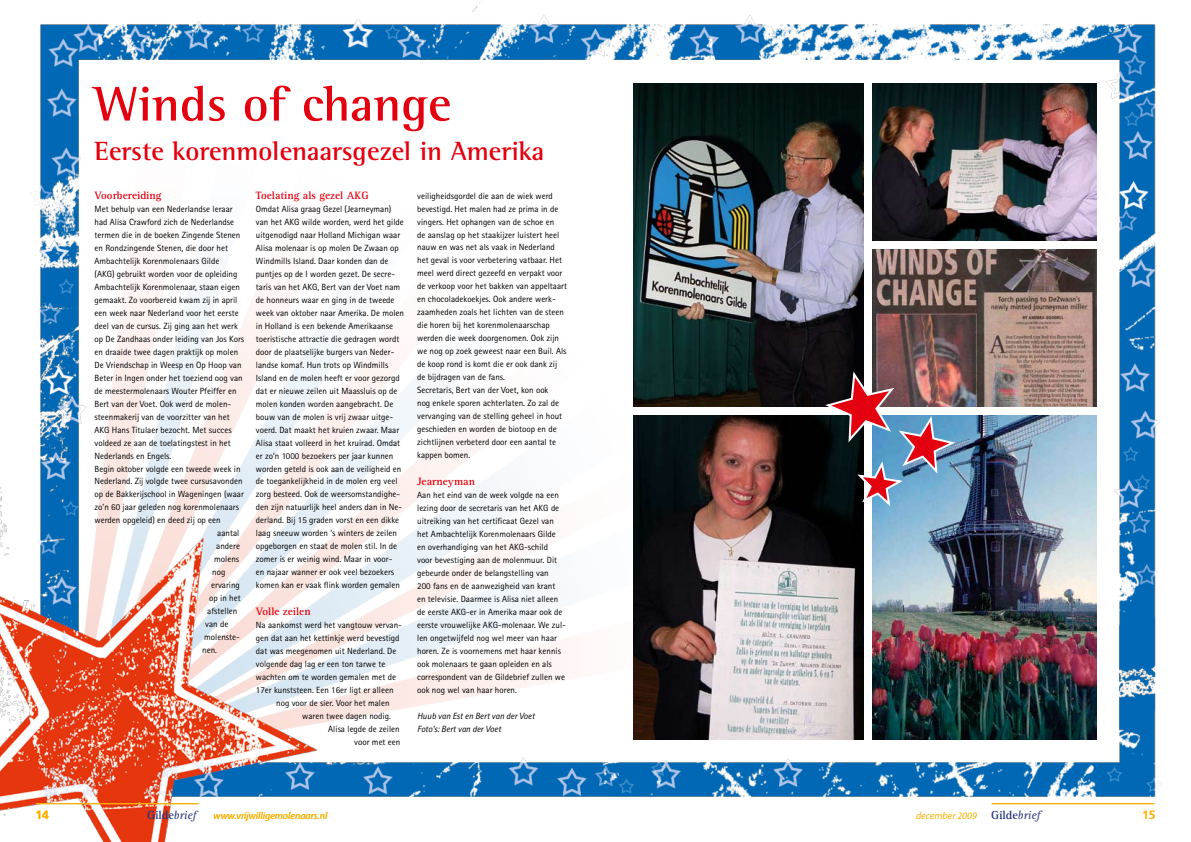
<style>
.page{position:relative;width:1191px;height:842px;background:#fff}
.page>*{position:absolute;margin:0;border:0;box-sizing:border-box;transform-origin:0 0}
.t1{font:700 50px "Rotis Semi Serif";color:#e3000f}
.t2{font:700 27px "Rotis Semi Serif";color:#e3000f}
.t3{font:700 12px "Rotis Serif";color:#253482}
.t4{font:700 12px "Frutiger";color:#f9b000}
.t5{font:700 11px "Rotis Serif";color:#e3000f}
.t6{font:italic 10px "Myriad";color:#f9b000}
.t7{font:9px/13px "Rotis Sans Serif";color:#000}
.t8{font:italic 9px/13px "Rotis Sans Serif";color:#000}
.s1{font-weight:400;font-style:italic}
.s2{font-family:"Rotis Serif";font-weight:700;font-style:normal;font-size:12px;color:#253482}
.s3{font-family:"Rotis Serif";font-size:12px;color:#253482}
</style>
<div class="page">
<img style="left:0;top:2px;width:1162px;height:840px">
<img style="left:634px;top:83px;width:229px;height:323px">
<img style="left:634px;top:416px;width:229px;height:323px">
<img style="left:872px;top:83px;width:224px;height:157px">
<img style="left:872px;top:249px;width:224px;height:158px">
<img style="left:872px;top:416px;width:224px;height:323px">
<hr style="left:36px;top:803px;width:162px;height:1px;background:#f9b000">
<hr style="left:991px;top:803px;width:163px;height:1px;background:#f9b000">
<img style="left:822px;top:371px;width:136px;height:138px">
<h1 class="t1" style="left:94px;top:74px;width:358px">Winds of change</h1>
<h2 class="t2" style="left:94px;top:135px;width:451px">Eerste korenmolenaarsgezel in Amerika</h2>
<p class="t5" style="left:94px;top:188px;width:69px">Voorbereiding</p>
<p class="t7" style="left:94px;top:202px;width:140px">Met behulp van een Nederlandse leraar</p>
<p class="t7" style="left:94px;top:215px;width:141px">had Alisa Crawford zich de Nederlandse</p>
<p class="t7" style="left:94px;top:228px;width:147px">termen die in de boeken Zingende Stenen</p>
<p class="t7" style="left:94px;top:241px;width:135px">en Rondzingende Stenen, die door het</p>
<p class="t7" style="left:94px;top:254px;width:126px">Ambachtelijk Korenmolenaars Gilde</p>
<p class="t7" style="left:94px;top:267px;width:144px">(AKG) gebruikt worden voor de opleiding</p>
<p class="t7" style="left:94px;top:280px;width:147px">Ambachtelijk Korenmolenaar, staan eigen</p>
<p class="t7" style="left:94px;top:293px;width:144px">gemaakt. Zo voorbereid kwam zij in april</p>
<p class="t7" style="left:94px;top:306px;width:146px">een week naar Nederland voor het eerste</p>
<p class="t7" style="left:94px;top:319px;width:145px">deel van de cursus. Zij ging aan het werk</p>
<p class="t7" style="left:94px;top:332px;width:151px">op De Zandhaas onder leiding van Jos Kors</p>
<p class="t7" style="left:94px;top:345px;width:145px">en draaide twee dagen praktijk op molen</p>
<p class="t7" style="left:94px;top:358px;width:148px">De Vriendschap in Weesp en Op Hoop van</p>
<p class="t7" style="left:94px;top:371px;width:150px">Beter in Ingen onder het toeziend oog van</p>
<p class="t7" style="left:94px;top:384px;width:143px">de meestermolenaars Wouter Pfeiffer en</p>
<p class="t7" style="left:94px;top:397px;width:138px">Bert van der Voet. Ook werd de molen-</p>
<p class="t7" style="left:94px;top:410px;width:137px">steenmakerij van de voorzitter van het</p>
<p class="t7" style="left:94px;top:423px;width:139px">AKG Hans Titulaer bezocht. Met succes</p>
<p class="t7" style="left:94px;top:436px;width:138px">voldeed ze aan de toelatingstest in het</p>
<p class="t7" style="left:94px;top:449px;width:78px">Nederlands en Engels.</p>
<p class="t7" style="left:94px;top:462px;width:148px">Begin oktober volgde een tweede week in</p>
<p class="t7" style="left:94px;top:475px;width:149px">Nederland. Zij volgde twee cursusavonden</p>
<p class="t7" style="left:94px;top:488px;width:151px">op de Bakkerijschool in Wageningen (waar</p>
<p class="t7" style="left:94px;top:501px;width:146px">zo’n 60 jaar geleden nog korenmolenaars</p>
<p class="t7" style="left:94px;top:514px;width:128px">werden opgeleid) en deed zij op een</p>
<p class="t7" style="left:217px;top:527px;width:24px">aantal</p>
<p class="t7" style="left:216px;top:540px;width:25px">andere</p>
<p class="t7" style="left:214px;top:553px;width:26px">molens</p>
<p class="t7" style="left:212px;top:566px;width:15px">nog</p>
<p class="t7" style="left:211px;top:579px;width:30px">ervaring</p>
<p class="t7" style="left:209px;top:592px;width:33px">op in het</p>
<p class="t7" style="left:207px;top:605px;width:32px">afstellen</p>
<p class="t7" style="left:205px;top:618px;width:25px">van de</p>
<p class="t7" style="left:204px;top:631px;width:37px">molenste-</p>
<p class="t7" style="left:202px;top:644px;width:16px">nen.</p>
<p class="t5" style="left:256px;top:188px;width:114px">Toelating als gezel AKG</p>
<p class="t7" style="left:256px;top:202px;width:150px">Omdat Alisa graag Gezel (Jearneyman) van het AKG wilde worden, werd het gilde uitgenodigd naar Holland Michigan waar Alisa molenaar is op molen De Zwaan op Windmills Island. Daar konden dan de puntjes op de I worden gezet. De secre&shy;taris van het AKG, Bert van der Voet nam de honneurs waar en ging in de tweede week van oktober naar Amerika. De molen in Holland is een bekende Amerikaanse toeristische attractie die gedragen wordt door de plaatselijke burgers van Neder&shy;landse komaf. Hun trots op Windmills Island en de molen heeft er voor gezorgd dat er nieuwe zeilen uit Maassluis op de molen konden worden aangebracht. De bouw van de molen is vrij zwaar uitge&shy;voerd. Dat maakt het kruien zwaar. Maar Alisa staat volleerd in het kruirad. Omdat er zo’n 1000 bezoekers per jaar kunnen worden geteld is ook aan de veiligheid en de toegankelijkheid in de molen erg veel zorg besteed. Ook de weersomstandighe&shy;den zijn natuurlijk heel anders dan in Ne&shy;derland. Bij 15 graden vorst en een dikke laag sneeuw worden ’s winters de zeilen opgeborgen en staat de molen stil. In de zomer is er weinig wind. Maar in voor-<br>en najaar wanner er ook veel bezoekers komen kan er vaak flink worden gemalen</p>
<p class="t5" style="left:256px;top:604px;width:56px">Volle zeilen</p>
<p class="t7" style="left:256px;top:618px;width:147px">Na aankomst werd het vangtouw vervan-</p>
<p class="t7" style="left:256px;top:631px;width:145px">gen dat aan het kettinkje werd bevestigd</p>
<p class="t7" style="left:256px;top:644px;width:142px">dat was meegenomen uit Nederland. De</p>
<p class="t7" style="left:256px;top:657px;width:131px">volgende dag lag er een ton tarwe te</p>
<p class="t7" style="left:256px;top:670px;width:142px">wachten om te worden gemalen met de</p>
<p class="t7" style="left:256px;top:683px;width:139px">17er kunststeen. Een 16er ligt er alleen</p>
<p class="t7" style="left:276px;top:696px;width:115px">nog voor de sier. Voor het malen</p>
<p class="t7" style="left:302px;top:709px;width:90px">waren twee dagen nodig.</p>
<p class="t7" style="left:328px;top:722px;width:73px">Alisa legde de zeilen</p>
<p class="t7" style="left:354px;top:735px;width:48px">voor met een</p>
<p class="t7" style="left:417px;top:189px;width:151px">veiligheidsgordel die aan de wiek werd bevestigd. Het malen had ze prima in de vingers. Het ophangen van de schoe en<br>de aanslag op het staakijzer luistert heel nauw en was net als vaak in Nederland het geval is voor verbetering vatbaar. Het meel werd direct gezeefd en verpakt voor de verkoop voor het bakken van appeltaart en chocoladekoekjes. Ook andere werk&shy;zaamheden zoals het lichten van de steen die horen bij het korenmolenaarschap werden die week doorgenomen. Ook zijn we nog op zoek geweest naar een Buil. Als de koop rond is komt die er ook dank zij de bijdragen van de fans.<br>Secretaris, Bert van der Voet, kon ook<br>nog enkele sporen achterlaten. Zo zal de vervanging van de stelling geheel in hout geschieden en worden de biotoop en de zichtlijnen verbeterd door een aantal te kappen bomen.</p>
<p class="t5" style="left:417px;top:474px;width:59px">Jearneyman</p>
<p class="t7" style="left:417px;top:488px;width:150px">Aan het eind van de week volgde na een lezing door de secretaris van het AKG de uitreiking van het certificaat Gezel van het Ambachtelijk Korenmolenaars Gilde en overhandiging van het AKG-schild<br>voor bevestiging aan de molenmuur. Dit gebeurde onder de belangstelling van<br>200 fans en de aanwezigheid van krant en televisie. Daarmee is Alisa niet alleen de eerste AKG-er in Amerika maar ook de eerste vrouwelijke AKG-molenaar. We zul&shy;len ongetwijfeld nog wel meer van haar horen. Ze is voornemens met haar kennis ook molenaars te gaan opleiden en als correspondent van de Gildebrief zullen we ook nog wel van haar horen.</p>
<p class="t8" style="left:417px;top:709px;width:119px">Huub van Est en Bert van der Voet<br>Foto’s: Bert van der Voet</p>
<h3 class="t4" style="left:35px;top:808px;width:15px">14</h3>
<h3 class="t3" style="left:147px;top:808px;width:51px">Gilde<span class="s1">brief</span></h3>
<p class="t6" style="left:214px;top:811px;width:115px">www.vrijwilligemolenaars.nl</p>
<p class="t6" style="left:916px;top:811px;width:126px">december 2009 <span class="s2">Gilde</span><span class="s3">brief</span></p>
<h3 class="t4" style="left:1142px;top:808px;width:15px">15</h3>
</div>
